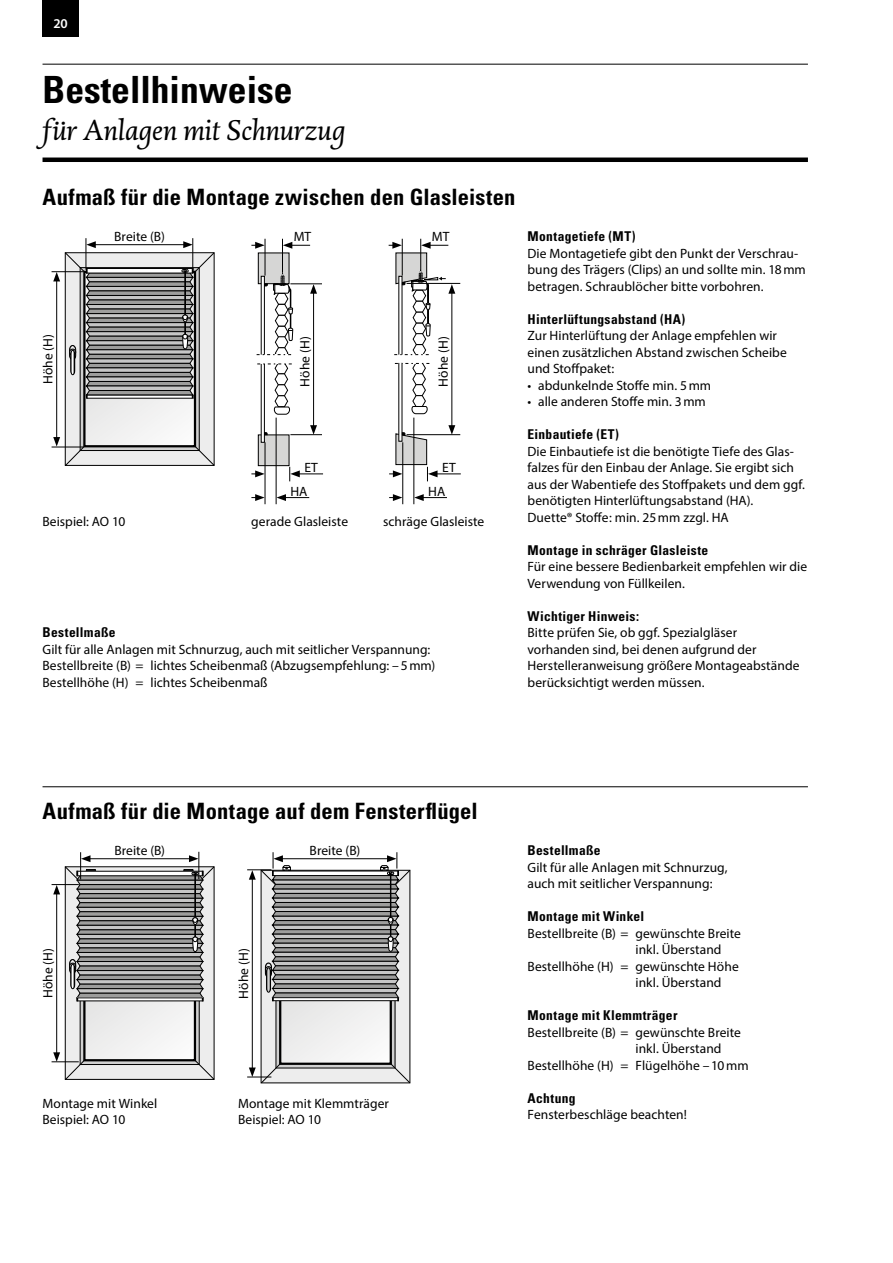
<style>
.page{position:relative;width:893px;height:1263px;background:#fff}
.page>*{position:absolute;margin:0;border:0;box-sizing:border-box;transform-origin:0 0}
.t1{font:700 condensed 37.5px "Univers LT";color:#000}
.t2{font:italic 30px "DTL Dorian T";color:#000}
.t3{font:700 condensed 22.5px "Univers LT";letter-spacing:.01em;color:#000}
.t4{font:13.5px/16.5px "Myriad Pro";letter-spacing:.005em;color:#000}
.t5{font:700 condensed 13.5px "Univers LT";letter-spacing:.025em;color:#000}
.t6{font:600 13.5px "Myriad Pro";color:#fff}
</style>
<div class="page">
<div style="left:43px;top:0;width:36px;height:36px;background:#000"></div>
<hr style="left:43px;top:64px;width:765px;height:1px;background:#000">
<hr style="left:43px;top:158px;width:765px;height:4px;background:#000">
<hr style="left:86px;top:238px;width:1px;height:32px;background:#000">
<hr style="left:192px;top:238px;width:1px;height:32px;background:#000">
<hr style="left:52px;top:271px;width:31px;height:1px;background:#000">
<hr style="left:52px;top:447px;width:31px;height:1px;background:#000">
<svg style="left:53px;top:241px;width:162px;height:225px"></svg>
<div style="left:258px;top:253px;width:31px;height:31px;background:#d6d6d5"></div>
<div style="left:258px;top:253px;width:31px;height:31px;border:1px solid #000"></div>
<div style="left:258px;top:435px;width:31px;height:31px;background:#d6d6d5"></div>
<div style="left:258px;top:435px;width:31px;height:31px;border:1px solid #000"></div>
<svg style="left:261px;top:415px;width:4px;height:28px"></svg>
<svg style="left:264px;top:432px;width:4px;height:3px"></svg>
<svg style="left:257px;top:273px;width:36px;height:142px"></svg>
<hr style="left:290px;top:283px;width:32px;height:1px;background:#000">
<hr style="left:290px;top:434px;width:32px;height:1px;background:#000">
<hr style="left:313px;top:291px;width:1px;height:137px;background:#000">
<svg style="left:310px;top:425px;width:7px;height:10px"></svg>
<svg style="left:310px;top:284px;width:7px;height:10px"></svg>
<hr style="left:265px;top:239px;width:1px;height:37px;background:#000">
<hr style="left:282px;top:239px;width:1px;height:34px;background:#000">
<svg style="left:283px;top:242px;width:27px;height:7px"></svg>
<svg style="left:251px;top:242px;width:14px;height:7px"></svg>
<hr style="left:265px;top:442px;width:1px;height:62px;background:#000">
<hr style="left:276px;top:418px;width:1px;height:86px;background:#000">
<svg style="left:289px;top:467px;width:34px;height:14px"></svg>
<svg style="left:276px;top:494px;width:33px;height:7px"></svg>
<svg style="left:251px;top:470px;width:14px;height:7px"></svg>
<svg style="left:251px;top:494px;width:14px;height:7px"></svg>
<svg style="left:398px;top:414px;width:4px;height:11px"></svg>
<svg style="left:395px;top:362px;width:35px;height:52px"></svg>
<hr style="left:407px;top:283px;width:53px;height:1px;background:#000">
<hr style="left:451px;top:291px;width:1px;height:137px;background:#000">
<hr style="left:402px;top:239px;width:1px;height:37px;background:#000">
<hr style="left:420px;top:239px;width:1px;height:31px;background:#000">
<svg style="left:389px;top:242px;width:66px;height:114px"></svg>
<hr style="left:402px;top:442px;width:1px;height:62px;background:#000">
<hr style="left:413px;top:418px;width:1px;height:86px;background:#000">
<svg style="left:414px;top:494px;width:33px;height:7px"></svg>
<svg style="left:389px;top:425px;width:72px;height:56px"></svg>
<svg style="left:389px;top:494px;width:13px;height:7px"></svg>
<hr style="left:43px;top:786px;width:765px;height:1px;background:#000">
<svg style="left:247px;top:852px;width:163px;height:231px"></svg>
<svg style="left:52px;top:852px;width:163px;height:228px"></svg>
<p class="t6" style="left:53px;top:15px;width:16px">20</p>
<h1 class="t1" style="left:43px;top:67px;width:252px">Bestellhinweise</h1>
<h2 class="t2" style="left:43px;top:113px;width:305px">für Anlagen mit Schnurzug</h2>
<h3 class="t3" style="left:43px;top:183px;width:474px">Aufmaß für die Montage zwischen den Glasleisten</h3>
<p class="t4" style="left:114px;top:228px;width:52px">Breite (B)</p>
<p class="t4" style="left:294px;top:228px;width:19px">MT</p>
<p class="t4" style="left:432px;top:228px;width:19px">MT</p>
<p class="t4" style="left:40px;top:384px;width:51px;rotate:-90deg">Höhe (H)</p>
<p class="t4" style="left:297px;top:387px;width:51px;rotate:-90deg">Höhe (H)</p>
<p class="t4" style="left:291px;top:455px;width:29px;line-height:23.7px;text-indent:14px">ET<br>HA</p>
<p class="t4" style="left:43px;top:513px;width:84px">Beispiel: AO 10</p>
<p class="t4" style="left:251px;top:513px;width:98px">gerade Glasleiste</p>
<p class="t4" style="left:435px;top:387px;width:51px;rotate:-90deg">Höhe (H)</p>
<p class="t4" style="left:428px;top:455px;width:29px;line-height:23.7px;text-indent:14px">ET<br>HA</p>
<p class="t4" style="left:383px;top:513px;width:103px">schräge Glasleiste</p>
<p class="t5" style="left:43px;top:624px;width:75px">Bestellmaße</p>
<p class="t4" style="left:43px;top:641px;width:394px">Gilt für alle Anlagen mit Schnurzug, auch mit seitlicher Verspannung:<br>Bestellbreite (B) = lichtes Scheibenmaß (Abzugsempfehlung: –5mm)<br>Bestellhöhe (H) = lichtes Scheibenmaß</p>
<p class="t5" style="left:528px;top:228px;width:109px">Montagetiefe (MT)</p>
<p class="t4" style="left:528px;top:245px;width:280px">Die Montagetiefe gibt den Punkt der Verschrau&shy;bung des Trägers (Clips) an und sollte min. 18mm betragen. Schraublöcher bitte vorbohren.</p>
<p class="t5" style="left:528px;top:311px;width:159px">Hinterlüftungsabstand (HA)</p>
<p class="t4" style="left:528px;top:327px;width:261px">Zur Hinterlüftung der Anlage empfehlen wir einen zusätzlichen Abstand zwischen Scheibe und Stoffpaket:</p>
<p class="t4" style="left:528px;top:377px;width:185px">• abdunkelnde Stoffe min. 5mm</p>
<p class="t4" style="left:527px;top:393px;width:180px">• alle anderen Stoffe min. 3mm</p>
<p class="t5" style="left:527px;top:426px;width:93px">Einbautiefe (ET)</p>
<p class="t4" style="left:527px;top:443px;width:279px">Die Einbautiefe ist die benötigte Tiefe des Glas&shy;falzes für den Einbau der Anlage. Sie ergibt sich aus der Wabentiefe des Stoffpakets und dem ggf. benötigten Hinterlüftungsabstand (HA).<br>Duette® Stoffe: min. 25mm zzgl. HA</p>
<p class="t5" style="left:527px;top:542px;width:182px">Montage in schräger Glasleiste</p>
<p class="t4" style="left:527px;top:558px;width:281px">Für eine bessere Bedienbarkeit empfehlen wir die<br>Verwendung von Füllkeilen.</p>
<p class="t5" style="left:527px;top:608px;width:113px">Wichtiger Hinweis:</p>
<p class="t4" style="left:527px;top:624px;width:273px">Bitte prüfen Sie, ob ggf. Spezialgläser vorhanden sind, bei denen aufgrund der Herstelleranweisung größere Montageabstände berücksichtigt werden müssen.</p>
<h3 class="t3" style="left:43px;top:797px;width:437px">Aufmaß für die Montage auf dem Fensterflügel</h3>
<p class="t4" style="left:114px;top:842px;width:52px">Breite (B)</p>
<p class="t4" style="left:310px;top:842px;width:52px">Breite (B)</p>
<p class="t4" style="left:40px;top:998px;width:51px;rotate:-90deg">Höhe (H)</p>
<p class="t4" style="left:235px;top:998px;width:51px;rotate:-90deg">Höhe (H)</p>
<p class="t4" style="left:43px;top:1095px;width:116px">Montage mit Winkel<br>Beispiel: AO 10</p>
<p class="t4" style="left:238px;top:1095px;width:152px">Montage mit Klemmträger<br>Beispiel: AO 10</p>
<p class="t5" style="left:528px;top:842px;width:75px">Bestellmaße</p>
<p class="t4" style="left:528px;top:859px;width:202px">Gilt für alle Anlagen mit Schnurzug, auch mit seitlicher Verspannung:</p>
<p class="t5" style="left:528px;top:908px;width:118px">Montage mit Winkel</p>
<p class="t4" style="left:528px;top:925px;width:215px">Bestellbreite (B) = gewünschte Breite</p>
<p class="t4" style="left:636px;top:941px;width:88px">inkl. Überstand</p>
<p class="t4" style="left:528px;top:958px;width:213px">Bestellhöhe (H) = gewünschte Höhe</p>
<p class="t4" style="left:636px;top:974px;width:88px">inkl. Überstand</p>
<p class="t5" style="left:528px;top:1007px;width:151px">Montage mit Klemmträger</p>
<p class="t4" style="left:528px;top:1024px;width:215px">Bestellbreite (B) = gewünschte Breite</p>
<p class="t4" style="left:636px;top:1040px;width:88px">inkl. Überstand</p>
<p class="t4" style="left:528px;top:1057px;width:223px">Bestellhöhe (H) = Flügelhöhe –10mm</p>
<p class="t5" style="left:528px;top:1090px;width:50px">Achtung</p>
<p class="t4" style="left:528px;top:1106px;width:161px">Fensterbeschläge beachten!</p>
</div>
